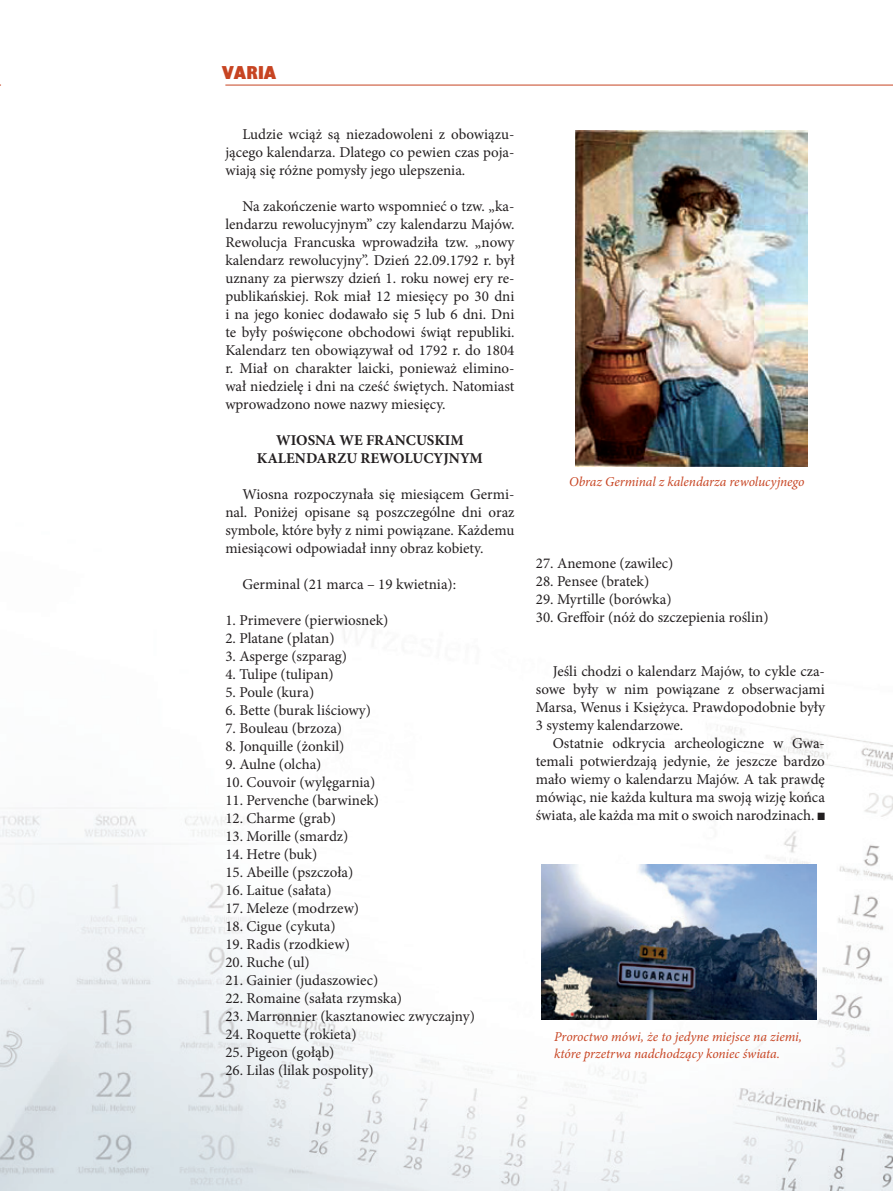
<style>
.page{position:relative;width:893px;height:1191px;background:#fff}
.page>*{position:absolute;margin:0;border:0;box-sizing:border-box;transform-origin:0 0}
.zywa_pagina{font:900 18px "EFN Gilead";color:#c74422}
.tekst{font:15px/18px "Minion Pro";color:#231f20;text-align:justify}
.srodek_bold{font:700 15px "Minion Pro";color:#231f20}
.podpis_pod_zdjeciem{font:italic 13.5px/16.2px "Minion Pro";letter-spacing:-.005em;color:#c74422}
.s1{font-family:"Dixieland Normal";font-size:10.5px}
</style>
<div class="page">
<hr style="left:225px;top:85px;width:668px;height:1px;background:#c74422">
<img style="left:0;top:353px;width:893px;height:838px">
<img style="left:541px;top:865px;width:276px;height:154px">
<img style="left:575px;top:130px;width:232px;height:336px">
<p class="zywa_pagina" style="left:222px;top:61px;width:56px">VARIA</p>
<p class="tekst" style="left:225px;top:125px;width:291px;text-indent:17px">Ludzie wciąż są niezadowoleni z obowiązu&shy;jącego kalendarza. Dlatego co pewien czas poja&shy;wiają się różne pomysły jego ulepszenia.</p>
<p class="tekst" style="left:225px;top:197px;width:291px;text-indent:17px">Na zakończenie warto wspomnieć o tzw. „ka&shy;lendarzu rewolucyjnym” czy kalendarzu Majów.<br>Rewolucja Francuska wprowadziła tzw. „nowy kalendarz rewolucyjny”. Dzień 22.09.1792 r. był uznany za pierwszy dzień 1. roku nowej ery re&shy;publikańskiej. Rok miał 12 miesięcy po 30 dni i na jego koniec dodawało się 5 lub 6 dni. Dni te były poświęcone obchodowi świąt republiki.<br>Kalendarz ten obowiązywał od 1792 r. do 1804 r. Miał on charakter laicki, ponieważ elimino&shy;wał niedzielę i dni na cześć świętych. Natomiast wprowadzono nowe nazwy miesięcy.</p>
<p class="srodek_bold" style="left:276px;top:429px;width:189px">WIOSNA WE FRANCUSKIM</p>
<p class="srodek_bold" style="left:257px;top:447px;width:227px">KALENDARZU REWOLUCYJNYM</p>
<p class="tekst" style="left:225px;top:485px;width:291px;text-indent:17px">Wiosna rozpoczynała się miesiącem Germi&shy;nal. Poniżej opisane są poszczególne dni oraz symbole, które były z nimi powiązane. Każdemu miesiącowi odpowiadał inny obraz kobiety.</p>
<p class="tekst" style="left:242px;top:575px;width:215px">Germinal (21 marca – 19 kwietnia):</p>
<p class="tekst" style="left:225px;top:611px;width:164px">1. Primevere (pierwiosnek)</p>
<p class="tekst" style="left:225px;top:629px;width:111px">2. Platane (platan)</p>
<p class="tekst" style="left:225px;top:647px;width:123px">3. Asperge (szparag)</p>
<p class="tekst" style="left:225px;top:665px;width:110px">4. Tulipe (tulipan)</p>
<p class="tekst" style="left:225px;top:683px;width:90px">5. Poule (kura)</p>
<p class="tekst" style="left:225px;top:701px;width:147px">6. Bette (burak liściowy)</p>
<p class="tekst" style="left:225px;top:719px;width:118px">7. Bouleau (brzoza)</p>
<p class="tekst" style="left:225px;top:737px;width:121px">8. Jonquille (żonkil)</p>
<p class="tekst" style="left:225px;top:755px;width:98px">9. Aulne (olcha)</p>
<p class="tekst" style="left:225px;top:773px;width:152px">10. Couvoir (wylęgarnia)</p>
<p class="tekst" style="left:225px;top:791px;width:155px">11. Pervenche (barwinek)</p>
<p class="tekst" style="left:225px;top:809px;width:112px">12. Charme (grab)</p>
<p class="tekst" style="left:225px;top:827px;width:125px">13. Morille (smardz)</p>
<p class="tekst" style="left:225px;top:845px;width:93px">14. Hetre (buk)</p>
<p class="tekst" style="left:225px;top:863px;width:129px">15. Abeille (pszczoła)</p>
<p class="tekst" style="left:225px;top:881px;width:108px">16. Laitue (sałata)</p>
<p class="tekst" style="left:225px;top:899px;width:135px">17. Meleze (modrzew)</p>
<p class="tekst" style="left:225px;top:917px;width:112px">18. Cigue (cykuta)</p>
<p class="tekst" style="left:225px;top:935px;width:126px">19. Radis (rzodkiew)</p>
<p class="tekst" style="left:225px;top:953px;width:86px">20. Ruche (ul)</p>
<p class="tekst" style="left:225px;top:971px;width:154px">21. Gainier (judaszowiec)</p>
<p class="tekst" style="left:225px;top:989px;width:178px">22. Romaine (sałata rzymska)</p>
<p class="tekst" style="left:225px;top:1007px;width:251px">23. Marronnier (kasztanowiec zwyczajny)</p>
<p class="tekst" style="left:225px;top:1025px;width:133px">24. Roquette (rokieta)</p>
<p class="tekst" style="left:225px;top:1043px;width:111px">25. Pigeon (gołąb)</p>
<p class="tekst" style="left:225px;top:1061px;width:150px">26. Lilas (lilak pospolity)</p>
<p class="podpis_pod_zdjeciem" style="left:569px;top:473px;width:237px">Obraz Germinal z kalendarza rewolucyjnego</p>
<p class="tekst" style="left:536px;top:554px;width:139px">27. Anemone (zawilec)</p>
<p class="tekst" style="left:536px;top:572px;width:115px">28. Pensee (bratek)</p>
<p class="tekst" style="left:536px;top:590px;width:137px">29. Myrtille (borówka)</p>
<p class="tekst" style="left:536px;top:608px;width:234px">30. Greffoir (nóż do szczepienia roślin)</p>
<p class="tekst" style="left:536px;top:662px;width:291px;text-indent:17px">Jeśli chodzi o kalendarz Majów, to cykle cza&shy;sowe były w nim powiązane z obserwacjami Marsa, Wenus i Księżyca. Prawdopodobnie były 3 systemy kalendarzowe.</p>
<p class="tekst" style="left:536px;top:734px;width:291px;text-indent:17px">Ostatnie odkrycia archeologiczne w Gwa&shy;temali potwierdzają jedynie, że jeszcze bardzo mało wiemy o kalendarzu Majów. A tak prawdę mówiąc, nie każda kultura ma swoją wizję końca świata, ale każda ma mit o swoich narodzinach. <span class="s1">n</span></p>
<p class="podpis_pod_zdjeciem" style="left:554px;top:1028px;width:249px">Proroctwo mówi, że to jedyne miejsce na ziemi, które przetrwa nadchodzący koniec świata.</p>
</div>
